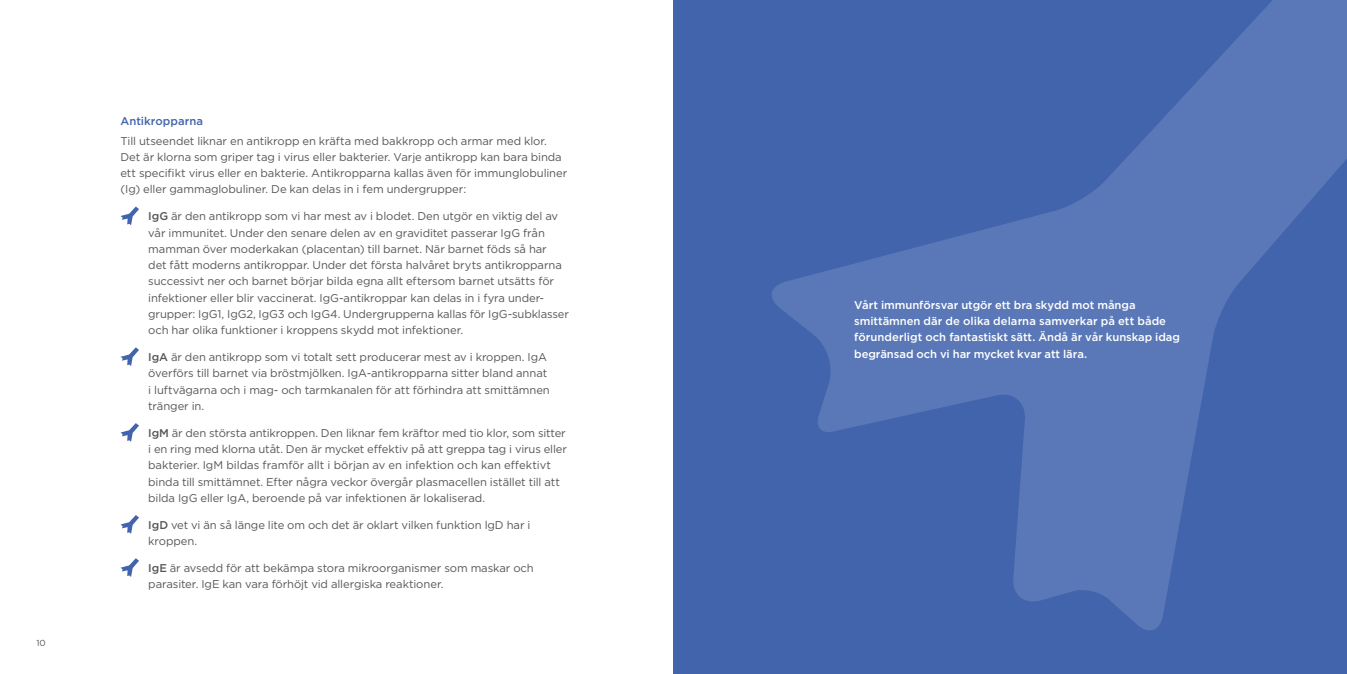
<style>
.page{position:relative;width:1347px;height:674px;background:#fff}
.page>*{position:absolute;margin:0;border:0;box-sizing:border-box;transform-origin:0 0}
.t1{font:11.25px/16.2px "Gotham";letter-spacing:-.01em;color:#575756}
.t2{font:500 11.25px/16.2px "Gotham";letter-spacing:-.005em;color:#fff}
.t3{font:500 11.25px "Gotham";letter-spacing:.005em;color:#4264ad}
.t4{font:8.75px "Gotham";color:#575756}
.s1{font-weight:500}
</style>
<div class="page">
<div style="left:673px;top:0;width:673px;height:673px;background:#4264ad"></div>
<svg style="left:772px;top:0;width:574px;height:630px"></svg>
<svg style="left:120px;top:206px;width:19px;height:19px"></svg>
<svg style="left:120px;top:347px;width:19px;height:19px"></svg>
<svg style="left:120px;top:423px;width:19px;height:18px"></svg>
<svg style="left:120px;top:515px;width:19px;height:18px"></svg>
<svg style="left:120px;top:558px;width:19px;height:18px"></svg>
<p class="t4" style="left:36px;top:636px;width:11px">10</p>
<p class="t3" style="left:120px;top:113px;width:84px">Antikropparna</p>
<p class="t1" style="left:120px;top:132px;width:448px">Till utseendet liknar en antikropp en kräfta med bakkropp och armar med klor.<br>Det är klorna som griper tag i virus eller bakterier. Varje antikropp kan bara binda ett specifikt virus eller en bakterie. Antikropparna kallas även för immunglobuliner (Ig) eller gammaglobuliner. De kan delas in i fem undergrupper:</p>
<p class="t1" style="left:148px;top:208px;width:422px"><span class="s1">IgG</span> är den antikropp som vi har mest av i blodet. Den utgör en viktig del av vår immunitet. Under den senare delen av en graviditet passerar IgG från mamman över moderkakan (placentan) till barnet. När barnet föds så har<br>det fått moderns antikroppar. Under det första halvåret bryts antikropparna successivt ner och barnet börjar bilda egna allt eftersom barnet utsätts för infektioner eller blir vaccinerat. IgG-antikroppar kan delas in i fyra under&shy;grupper: IgG1, IgG2, IgG3 och IgG4. Undergrupperna kallas för IgG-subklasser och har olika funktioner i kroppens skydd mot infektioner.</p>
<p class="t1" style="left:148px;top:348px;width:403px"><span class="s1">IgA</span> är den antikropp som vi totalt sett producerar mest av i kroppen. IgA överförs till barnet via bröstmjölken. IgA-antikropparna sitter bland annat i luftvägarna och i mag- och tarmkanalen för att förhindra att smittämnen tränger in.</p>
<p class="t1" style="left:148px;top:424px;width:420px"><span class="s1">IgM</span> är den största antikroppen. Den liknar fem kräftor med tio klor, som sitter i en ring med klorna utåt. Den är mycket effektiv på att greppa tag i virus eller bakterier. IgM bildas framför allt i början av en infektion och kan effektivt binda till smittämnet. Efter några veckor övergår plasmacellen istället till att bilda IgG eller IgA, beroende på var infektionen är lokaliserad.</p>
<p class="t1" style="left:148px;top:516px;width:384px"><span class="s1">IgD</span> vet vi än så länge lite om och det är oklart vilken funktion lgD har i kroppen.</p>
<p class="t1" style="left:148px;top:559px;width:387px"><span class="s1">IgE</span> är avsedd för att bekämpa stora mikroorganismer som maskar och parasiter. IgE kan vara förhöjt vid allergiska reaktioner.</p>
<p class="t2" style="left:854px;top:296px;width:327px">Vårt immunförsvar utgör ett bra skydd mot många smittämnen där de olika delarna samverkar på ett både förunderligt och fantastiskt sätt. Ändå är vår kunskap idag begränsad och vi har mycket kvar att lära.</p>
</div>
